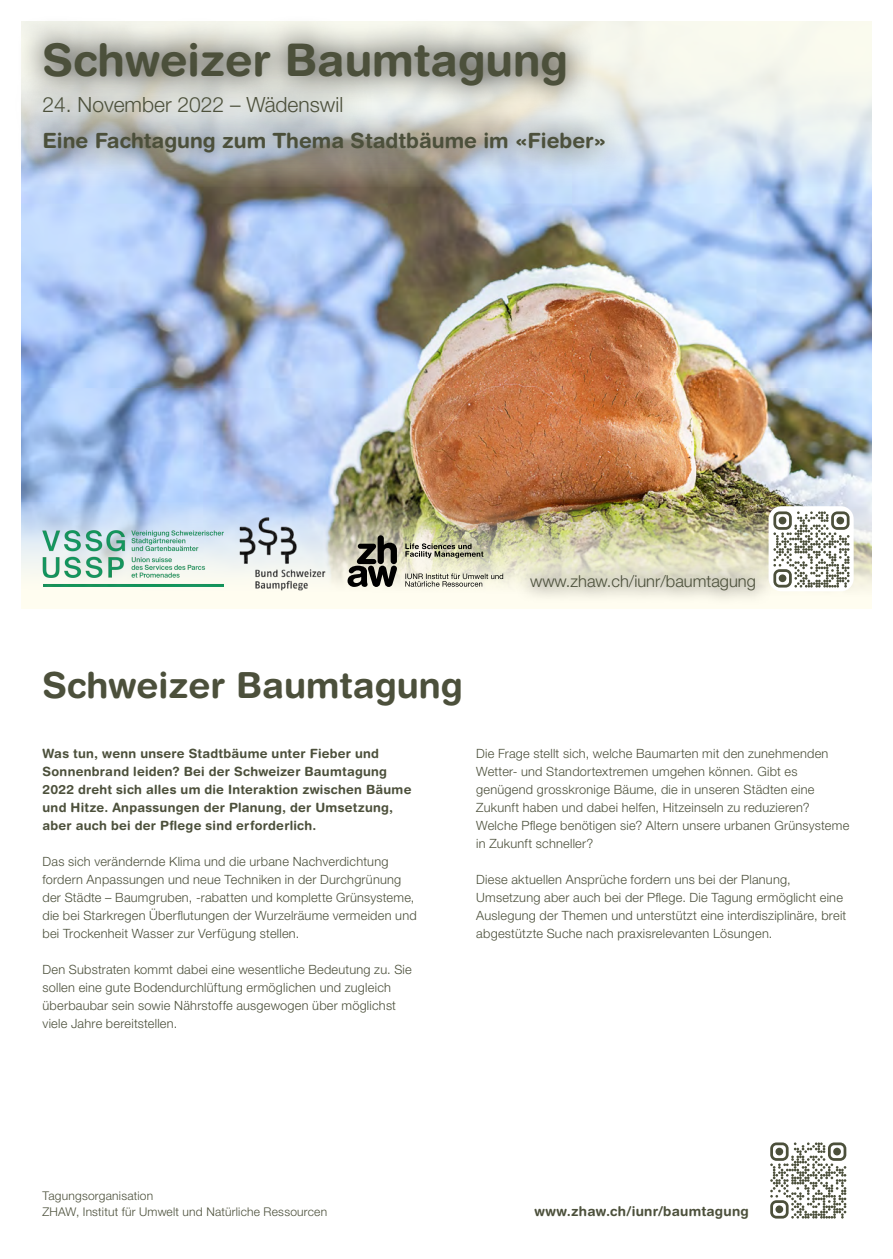
<style>
.page{position:relative;width:893px;height:1259px;background:#fff}
.page>*{position:absolute;margin:0;border:0;box-sizing:border-box;transform-origin:0 0}
.t1{font:700 45px "Helvetica Rounded LT Std";color:#4c503b}
.Titelseite-Titeltext{font:700 36px "Helvetica Rounded LT Std";color:#4c503b}
.t2{font:700 21px "Helvetica Rounded LT Std";color:#4c503b}
.t3{font:300 21px "Helvetica Neue LT Pro";color:#4c503b}
.t4{font:300 16.5px "Helvetica Neue LT Pro";color:#4c503b}
.Lauftext{font:700 13.5px "Helvetica Rounded LT Std";letter-spacing:.02em;color:#4c503b}
.Lauftext-2{font:300 12.75px/18px "Helvetica Neue LT Pro";letter-spacing:.02em;color:#4c503b}
.Lauftext-3{font:700 12.75px/18px "Helvetica Rounded LT Std";letter-spacing:.02em;color:#4c503b}
.Lauftext_klein{font:300 12px "Helvetica Neue LT Pro";letter-spacing:.02em;color:#4c503b}
</style>
<div class="page">
<img style="left:21px;top:187px;width:851px;height:315px">
<img style="left:21px;top:502px;width:851px;height:106px">
<svg style="left:21px;top:21px;width:851px;height:166px;background:#dfe5e6"></svg>
<svg style="left:21px;top:21px;width:573px;height:86px;background:#cbccc3"></svg>
<svg style="left:21px;top:107px;width:607px;height:70px;background:#b4b9bb"></svg>
<svg style="left:21px;top:66px;width:351px;height:77px;background:#c4c7c4"></svg>
<img style="left:234px;top:514px;width:101px;height:80px">
<img style="left:43px;top:530px;width:180px;height:57px">
<svg style="left:348px;top:535px;width:155px;height:52px;background:#aaa996"></svg>
<svg style="left:515px;top:560px;width:256px;height:45px;background:#e7e5d4"></svg>
<div style="left:769px;top:506px;width:85px;height:85px;background:#fff;border-radius:13px"></div>
<svg style="left:773px;top:511px;width:76px;height:76px"></svg>
<div style="left:779px;top:517px;width:7px;height:7px;background:#4c503b;border-radius:50%"></div>
<div style="left:836px;top:517px;width:8px;height:7px;background:#4c503b;border-radius:50%"></div>
<div style="left:779px;top:574px;width:7px;height:8px;background:#4c503b;border-radius:50%"></div>
<svg style="left:770px;top:1142px;width:76px;height:76px"></svg>
<div style="left:775px;top:1147px;width:8px;height:8px;background:#4c503b;border-radius:50%"></div>
<div style="left:833px;top:1147px;width:8px;height:8px;background:#4c503b;border-radius:50%"></div>
<div style="left:775px;top:1205px;width:8px;height:8px;background:#4c503b;border-radius:50%"></div>
<p class="t1" style="left:43px;top:32px;width:527px">Schweizer Baumtagung</p>
<p class="t3" style="left:43px;top:91px;width:302px">24. November 2022 – Wädenswil</p>
<p class="t2" style="left:43px;top:128px;width:565px">Eine Fachtagung zum Thema Stadtbäume im «Fieber»</p>
<p class="t4" style="left:530px;top:571px;width:227px">www.zhaw.ch/iunr/baumtagung</p>
<p class="Titelseite-Titeltext" style="left:43px;top:664px;width:422px">Schweizer Baumtagung</p>
<p class="Lauftext-3" style="left:43px;top:744px;width:370px">Was tun, wenn unsere Stadtbäume unter Fieber und Sonnenbrand leiden? Bei der Schweizer Baumtagung 2022 dreht sich alles um die Interaktion zwischen Bäume und Hitze. Anpassungen der Planung, der Umsetzung, aber auch bei der Pflege sind erforderlich.</p>
<p class="Lauftext-2" style="left:43px;top:852px;width:376px">Das sich verändernde Klima und die urbane Nachverdichtung fordern Anpassungen und neue Techniken in der Durchgrünung der Städte – Baumgruben, -rabatten und komplette Grünsysteme, die bei Starkregen Überflutungen der Wurzelräume vermeiden und bei Trockenheit Wasser zur Verfügung stellen.</p>
<p class="Lauftext-2" style="left:43px;top:960px;width:371px">Den Substraten kommt dabei eine wesentliche Bedeutung zu. Sie sollen eine gute Bodendurchlüftung ermöglichen und zugleich überbaubar sein sowie Nährstoffe ausgewogen über möglichst viele Jahre bereitstellen.</p>
<p class="Lauftext-2" style="left:476px;top:744px;width:374px">Die Frage stellt sich, welche Baumarten mit den zunehmenden Wetter- und Standortextremen umgehen können. Gibt es genügend grosskronige Bäume, die in unseren Städten eine Zukunft haben und dabei helfen, Hitzeinseln zu reduzieren?<br>Welche Pflege benötigen sie? Altern unsere urbanen Grünsysteme in Zukunft schneller?</p>
<p class="Lauftext-2" style="left:476px;top:870px;width:372px">Diese aktuellen Ansprüche fordern uns bei der Planung, Umsetzung aber auch bei der Pflege. Die Tagung ermöglicht eine Auslegung der Themen und unterstützt eine interdisziplinäre, breit abgestützte Suche nach praxisrelevanten Lösungen.</p>
<p class="Lauftext_klein" style="left:43px;top:1188px;width:112px">Tagungsorganisation</p>
<p class="Lauftext_klein" style="left:43px;top:1204px;width:286px">ZHAW, Institut für Umwelt und Natürliche Ressourcen</p>
<p class="Lauftext" style="left:534px;top:1203px;width:216px">www.zhaw.ch/iunr/baumtagung</p>
</div>
